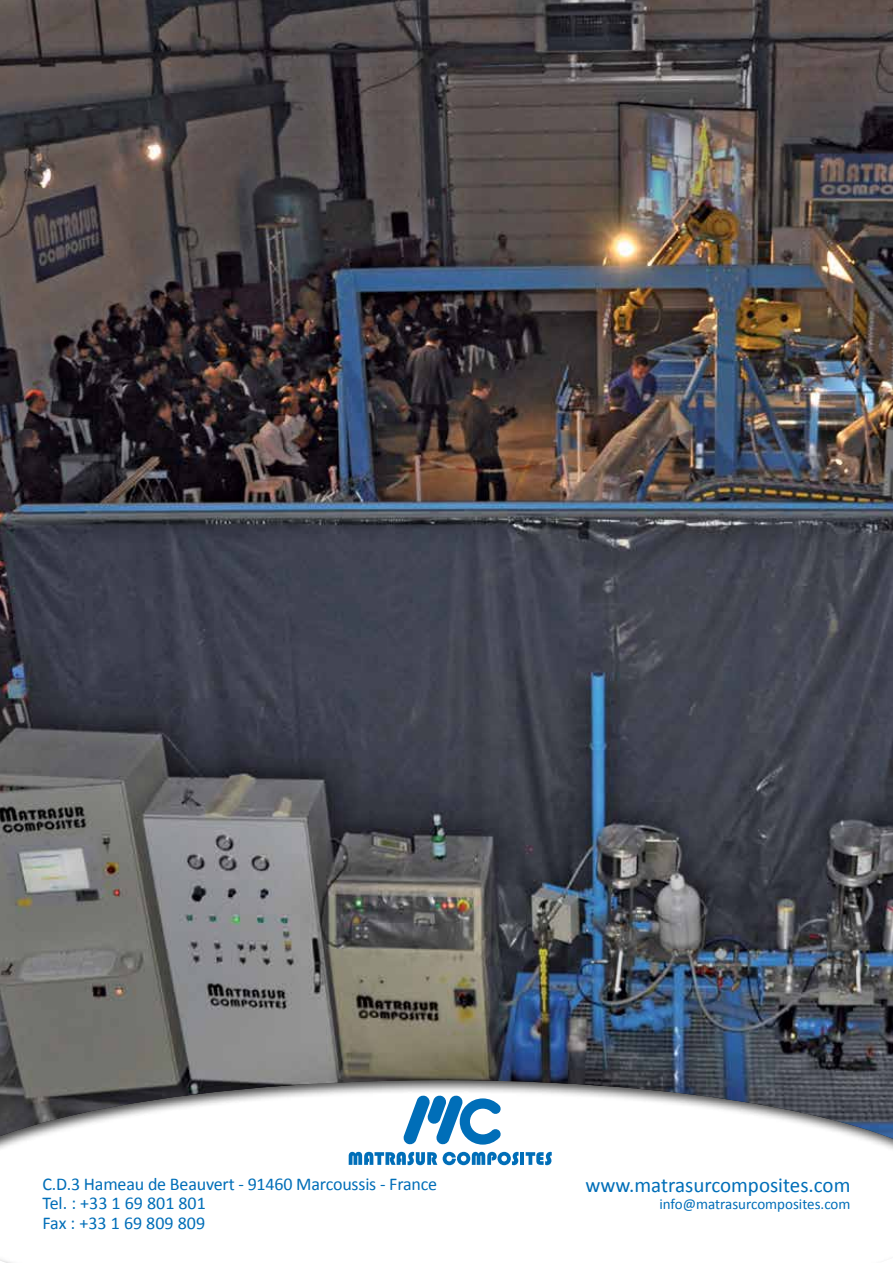
<style>
.page{position:relative;width:893px;height:1263px;background:#fff}
.page>*{position:absolute;margin:0;border:0;box-sizing:border-box;transform-origin:0 0}
.t1{font:21px "Calibri";color:#006eb8}
.t2{font:18px/19.5px "Calibri";letter-spacing:-.01em;color:#006eb8}
.t3{font:15px "Calibri";color:#006eb8}
</style>
<div class="page">
<img style="left:0;top:0;width:893px;height:1078px">
<div style="left:0;top:1078px;width:893px;height:185px;background:#000;opacity:.75"></div>
<svg style="left:349px;top:1152px;width:88px;height:13px"></svg>
<svg style="left:443px;top:1152px;width:76px;height:13px"></svg>
<hr style="left:520px;top:1152px;width:4px;height:13px;background:#006eb8">
<svg style="left:526px;top:1152px;width:26px;height:13px"></svg>
<svg style="left:403px;top:1096px;width:98px;height:49px"></svg>
<p class="t2" style="left:43px;top:1174px;width:396px">C.D.3 Hameau de Beauvert - 91460 Marcoussis - France<br>Tel. : +33 1 69 801 801<br>Fax : +33 1 69 809 809</p>
<p class="t1" style="left:585px;top:1172px;width:267px">www.matrasurcomposites.com</p>
<p class="t3" style="left:659px;top:1194px;width:193px">info@matrasurcomposites.com</p>
</div>
